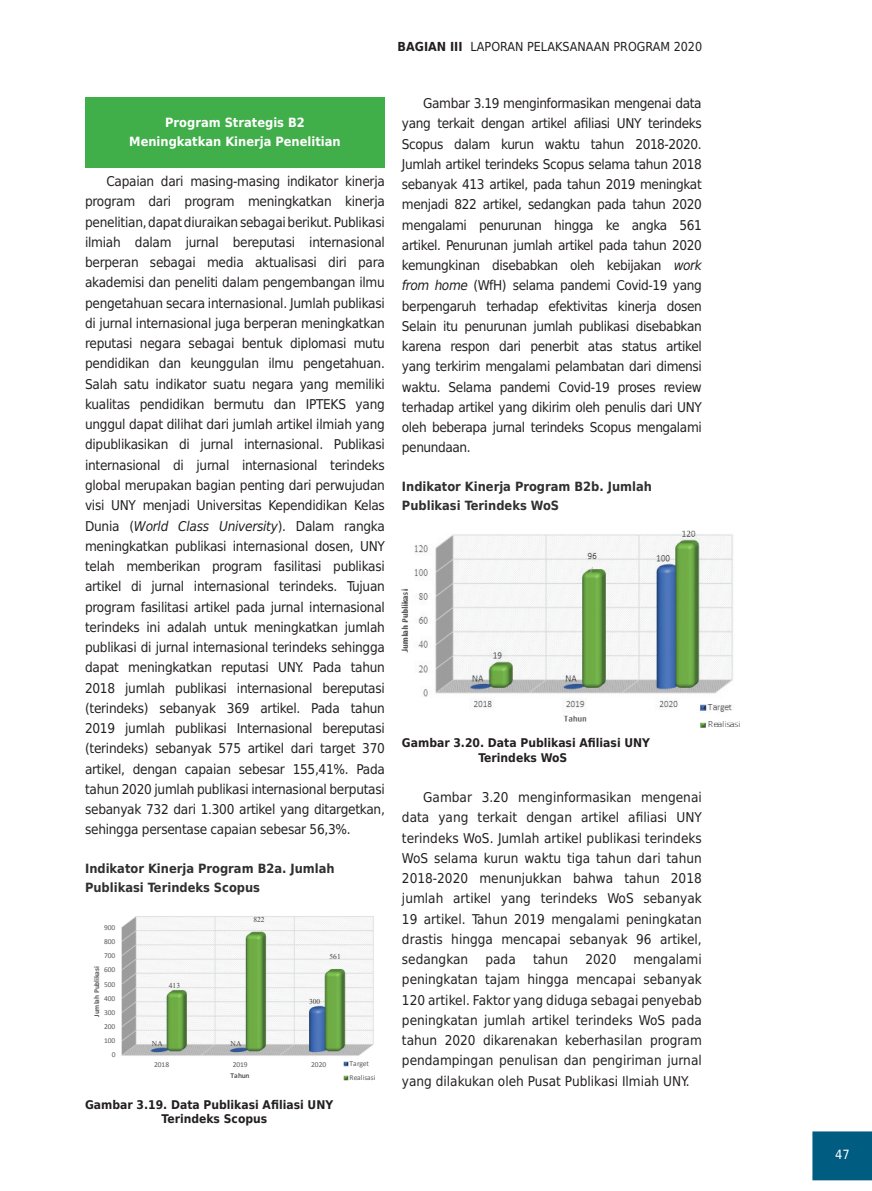
<style>
.page{position:relative;width:872px;height:1191px;background:#fff}
.page>*{position:absolute;margin:0;border:0;box-sizing:border-box;transform-origin:0 0}
.t1{font:13.5px/20.2px "DejaVu Sans Condensed";letter-spacing:-.015em;color:#231f20;text-align:justify}
.t2{font:700 12.75px/18.8px "DejaVu Sans Condensed";color:#312f30}
.t3{font:700 12.75px/18.8px "DejaVu Sans Condensed";color:#fff;text-align:center}
.t4{font:12.75px "DejaVu Sans Condensed";color:#fff}
.t5{font:12.45px "DejaVu Sans Condensed";color:#231f20}
.t6{font:700 12px/14.2px "DejaVu Sans Condensed";color:#231f20}
.t7{font:7.5px "Calibri";letter-spacing:-.005em;color:#595959}
.t8{font:700 7.5px "Calibri";letter-spacing:.005em;color:#595959}
.t9{font:7.5px "Times New Roman";color:#404040}
.t10{font:7.5px/14.5px "Calibri";letter-spacing:.02em;color:#595959}
.s1{font-weight:700}
.s2{font-style:italic}
</style>
<div class="page">
<div style="left:812px;top:1131px;width:60px;height:49px;background:#005d81"></div>
<div style="left:85px;top:98px;width:300px;height:70px;background:#40ae49"></div>
<img style="left:401px;top:530px;width:338px;height:198px">
<svg style="left:121px;top:916px;width:253px;height:165px"></svg>
<p class="t5" style="left:398px;top:37px;width:306px"><span class="s1">BAGIAN III</span> LAPORAN PELAKSANAAN PROGRAM 2020</p>
<p class="t3" style="left:129px;top:112px;width:213px">Program Strategis B2<br>Meningkatkan Kinerja Penelitian</p>
<p class="t1" style="left:85px;top:170px;width:301px;text-indent:21px">Capaian dari masing--masing indikator kinerja program dari program meningkatkan kinerja penelitian, dapat diuraikan sebagai berikut. Publikasi ilmiah dalam jurnal bereputasi internasional berperan sebagai media aktualisasi diri para akademisi dan peneliti dalam pengembangan ilmu pengetahuan secara internasional. Jumlah publikasi di jurnal internasional juga berperan meningkatkan reputasi negara sebagai bentuk diplomasi mutu pendidikan dan keunggulan ilmu pengetahuan.<br>Salah satu indikator suatu negara yang memiliki kualitas pendidikan bermutu dan IPTEKS yang unggul dapat dilihat dari jumlah artikel ilmiah yang dipublikasikan di jurnal internasional. Publikasi internasional di jurnal internasional terindeks global merupakan bagian penting dari perwujudan visi UNY menjadi Universitas Kependidikan Kelas Dunia (<span class="s2">World Class University</span>). Dalam rangka meningkatkan publikasi internasional dosen, UNY telah memberikan program fasilitasi publikasi artikel di jurnal internasional terindeks. Tujuan program fasilitasi artikel pada jurnal internasional terindeks ini adalah untuk meningkatkan jumlah publikasi di jurnal internasional terindeks sehingga dapat meningkatkan reputasi UNY. Pada tahun 2018 jumlah publikasi internasional bereputasi (terindeks) sebanyak 369 artikel. Pada tahun 2019 jumlah publikasi Internasional bereputasi (terindeks) sebanyak 575 artikel dari target 370 artikel, dengan capaian sebesar 155,41%. Pada tahun 2020 jumlah publikasi internasional berputasi sebanyak 732 dari 1.300 artikel yang ditargetkan, sehingga persentase capaian sebesar 56,3%.</p>
<p class="t2" style="left:85px;top:859px;width:251px">Indikator Kinerja Program B2a. Jumlah<br>Publikasi Terindeks Scopus</p>
<p class="t7" style="left:104px;top:922px;width:13px">900</p>
<p class="t7" style="left:104px;top:936px;width:13px">800</p>
<p class="t7" style="left:104px;top:950px;width:13px">700</p>
<p class="t8" style="left:91px;top:1017px;width:53px;rotate:-90deg">Jumlah Publikasi</p>
<p class="t7" style="left:104px;top:964px;width:13px">600</p>
<p class="t7" style="left:104px;top:979px;width:13px">500</p>
<p class="t7" style="left:104px;top:993px;width:13px">400</p>
<p class="t7" style="left:104px;top:1007px;width:13px">300</p>
<p class="t7" style="left:104px;top:1021px;width:13px">200</p>
<p class="t7" style="left:104px;top:1035px;width:13px">100</p>
<p class="t7" style="left:112px;top:1049px;width:5px">0</p>
<p class="t9" style="left:253px;top:914px;width:13px">822</p>
<p class="t9" style="left:169px;top:980px;width:13px">413</p>
<p class="t9" style="left:152px;top:1038px;width:12px">NA</p>
<p class="t9" style="left:230px;top:1038px;width:12px">NA</p>
<p class="t9" style="left:329px;top:951px;width:13px">561</p>
<p class="t9" style="left:309px;top:996px;width:13px">300</p>
<p class="t7" style="left:154px;top:1059px;width:16px">2018</p>
<p class="t7" style="left:233px;top:1059px;width:16px">2019</p>
<p class="t7" style="left:311px;top:1059px;width:16px">2020</p>
<p class="t8" style="left:230px;top:1070px;width:20px">Tahun</p>
<p class="t6" style="left:162px;top:1097px;width:173px;text-indent:-76px">Gambar 3.19. Data Publikasi Afiliasi UNY<br>Terindeks Scopus</p>
<p class="t10" style="left:349px;top:1055px;width:27px">Target<br>Realisasi</p>
<p class="t1" style="left:402px;top:92px;width:301px;text-indent:21px">Gambar 3.19 menginformasikan mengenai data yang terkait dengan artikel afiliasi UNY terindeks Scopus dalam kurun waktu tahun 2018-2020.<br>Jumlah artikel terindeks Scopus selama tahun 2018 sebanyak 413 artikel, pada tahun 2019 meningkat menjadi 822 artikel, sedangkan pada tahun 2020 mengalami penurunan hingga ke angka 561 artikel. Penurunan jumlah artikel pada tahun 2020 kemungkinan disebabkan oleh kebijakan <span class="s2">work from home</span> (WfH) selama pandemi Covid-19 yang berpengaruh terhadap efektivitas kinerja dosen Selain itu penurunan jumlah publikasi disebabkan karena respon dari penerbit atas status artikel yang terkirim mengalami pelambatan dari dimensi waktu. Selama pandemi Covid-19 proses review terhadap artikel yang dikirim oleh penulis dari UNY oleh beberapa jurnal terindeks Scopus mengalami penundaan.</p>
<p class="t2" style="left:402px;top:477px;width:252px">Indikator Kinerja Program B2b. Jumlah<br>Publikasi Terindeks WoS</p>
<p class="t6" style="left:402px;top:735px;width:250px;text-align:center">Gambar 3.20. Data Publikasi Afiliasi UNY<br>Terindeks WoS</p>
<p class="t1" style="left:402px;top:786px;width:301px;text-indent:21px">Gambar 3.20 menginformasikan mengenai data yang terkait dengan artikel afiliasi UNY terindeks WoS. Jumlah artikel publikasi terindeks WoS selama kurun waktu tiga tahun dari tahun 2018-2020 menunjukkan bahwa tahun 2018 jumlah artikel yang terindeks WoS sebanyak 19 artikel. Tahun 2019 mengalami peningkatan drastis hingga mencapai sebanyak 96 artikel, sedangkan</p>
<p class="t1" style="left:402px;top:948px;width:301px;text-indent:232px">mengalami peningkatan tajam hingga mencapai sebanyak 120 artikel. Faktor yang diduga sebagai penyebab peningkatan jumlah artikel terindeks WoS pada tahun 2020 dikarenakan keberhasilan program pendampingan penulisan dan pengiriman jurnal yang dilakukan oleh Pusat Publikasi Ilmiah UNY.</p>
<p class="t1" style="left:485px;top:948px;width:32px">pada</p>
<p class="t1" style="left:533px;top:948px;width:37px">tahun</p>
<p class="t1" style="left:585px;top:948px;width:32px">2020</p>
<p class="t4" style="left:835px;top:1144px;width:16px">47</p>
</div>
